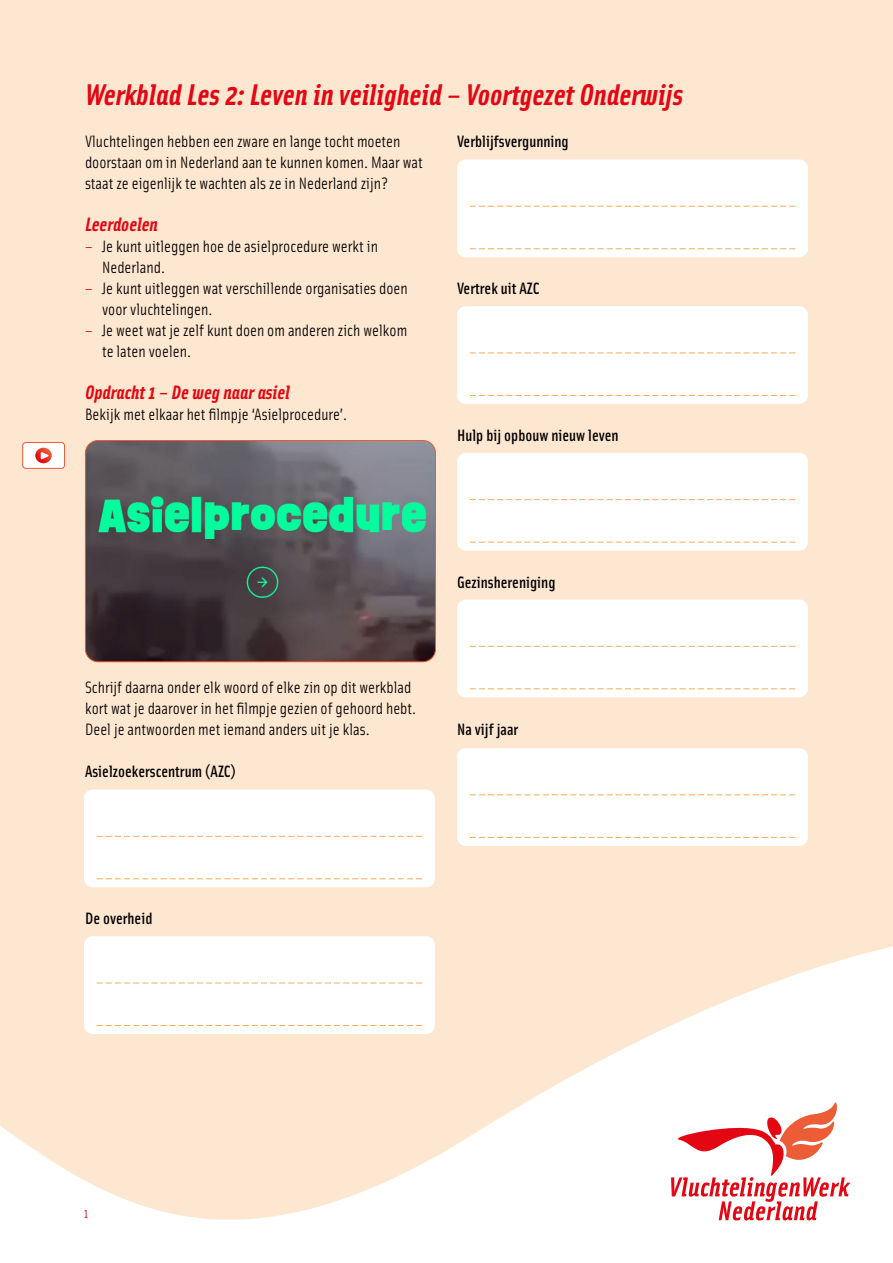
<style>
.page{position:relative;width:893px;height:1263px;background:#fff}
.page>*{position:absolute;margin:0;border:0;box-sizing:border-box;transform-origin:0 0}
.t1{font:italic 700 30px "Solex OT";color:#e30613}
.t2{font:italic 700 19.5px "Solex OT";color:#e30613}
.t3{font:16.5px/21px "Solex OT";color:#000}
.t4{font:500 16.5px "Solex OT";color:#000}
.t5{font:13.5px "Solex OT";color:#e30613}
.s1{color:#e30613}
</style>
<div class="page">
<svg style="left:0;top:761px;width:893px;height:459px;fill:#fee7d0"></svg>
<svg style="left:666px;top:1101px;width:184px;height:119px"></svg>
<div style="left:0;top:0;width:893px;height:761px;background:#fee7d0"></div>
<img style="left:85px;top:440px;width:350px;height:222px">
<div style="left:85px;top:440px;width:351px;height:222px;border:1px solid #eb5c37;border-radius:13px"></div>
<div style="left:84px;top:789px;width:351px;height:98px;background:#fff;border-radius:9px"></div>
<svg style="left:97px;top:836px;width:325px;height:1px"></svg>
<svg style="left:97px;top:878px;width:325px;height:1px"></svg>
<div style="left:457px;top:159px;width:351px;height:98px;background:#fff;border-radius:9px"></div>
<svg style="left:470px;top:206px;width:325px;height:1px"></svg>
<svg style="left:470px;top:248px;width:325px;height:1px"></svg>
<div style="left:457px;top:306px;width:351px;height:98px;background:#fff;border-radius:9px"></div>
<svg style="left:470px;top:352px;width:325px;height:1px"></svg>
<svg style="left:470px;top:395px;width:325px;height:1px"></svg>
<div style="left:457px;top:453px;width:351px;height:98px;background:#fff;border-radius:9px"></div>
<svg style="left:470px;top:499px;width:325px;height:1px"></svg>
<svg style="left:470px;top:542px;width:325px;height:1px"></svg>
<div style="left:457px;top:599px;width:351px;height:98px;background:#fff;border-radius:9px"></div>
<svg style="left:470px;top:646px;width:325px;height:1px"></svg>
<svg style="left:470px;top:688px;width:325px;height:1px"></svg>
<div style="left:457px;top:748px;width:351px;height:98px;background:#fff;border-radius:9px"></div>
<svg style="left:470px;top:794px;width:325px;height:1px"></svg>
<svg style="left:470px;top:837px;width:325px;height:1px"></svg>
<div style="left:84px;top:936px;width:351px;height:98px;background:#fff;border-radius:9px"></div>
<svg style="left:97px;top:983px;width:325px;height:1px"></svg>
<svg style="left:97px;top:1025px;width:325px;height:1px"></svg>
<div style="left:23px;top:442px;width:41px;height:26px;background:#fff;border-radius:3px"></div>
<div style="left:22px;top:442px;width:43px;height:27px;border:1px solid #eb5c37;border-radius:3px"></div>
<svg style="left:35px;top:448px;width:17px;height:15px"></svg>
<svg style="left:41px;top:452px;width:8px;height:7px"></svg>
<h1 class="t1" style="left:85px;top:75px;width:600px">Werkblad Les 2: Leven in veiligheid – Voortgezet Onderwijs</h1>
<p class="t3" style="left:85px;top:130px;width:339px">Vluchtelingen hebben een zware en lange tocht moeten doorstaan om in Nederland aan te kunnen komen. Maar wat staat ze eigenlijk te wachten als ze in Nederland zijn?</p>
<p class="t2" style="left:85px;top:212px;width:74px">Leerdoelen</p>
<p class="t3" style="left:102px;top:235px;width:277px;text-indent:-17px"><span class="s1">–</span> Je kunt uitleggen hoe de asielprocedure werkt in<br>Nederland.</p>
<p class="t3" style="left:102px;top:277px;width:307px;text-indent:-17px"><span class="s1">–</span> Je kunt uitleggen wat verschillende organisaties doen voor vluchtelingen.</p>
<p class="t3" style="left:102px;top:319px;width:307px;text-indent:-17px"><span class="s1">–</span> Je weet wat je zelf kunt doen om anderen zich welkom te laten voelen.</p>
<p class="t2" style="left:85px;top:380px;width:207px">Opdracht 1 – De weg naar asiel</p>
<p class="t3" style="left:85px;top:403px;width:264px">Bekijk met elkaar het filmpje ‘Asielprocedure’.</p>
<p class="t4" style="left:457px;top:131px;width:113px">Verblijfsvergunning</p>
<p class="t4" style="left:457px;top:278px;width:84px">Vertrek uit AZC</p>
<p class="t4" style="left:457px;top:425px;width:163px">Hulp bij opbouw nieuw leven</p>
<p class="t3" style="left:85px;top:676px;width:333px">Schrijf daarna onder elk woord of elke zin op dit werkblad kort wat je daarover in het filmpje gezien of gehoord hebt.<br>Deel je antwoorden met iemand anders uit je klas.</p>
<p class="t4" style="left:85px;top:761px;width:153px">Asielzoekerscentrum (AZC)</p>
<p class="t4" style="left:457px;top:572px;width:100px">Gezinshereniging</p>
<p class="t4" style="left:457px;top:719px;width:63px">Na vijf jaar</p>
<p class="t4" style="left:85px;top:908px;width:69px">De overheid</p>
<p class="t5" style="left:84px;top:1205px;width:6px">1</p>
</div>
